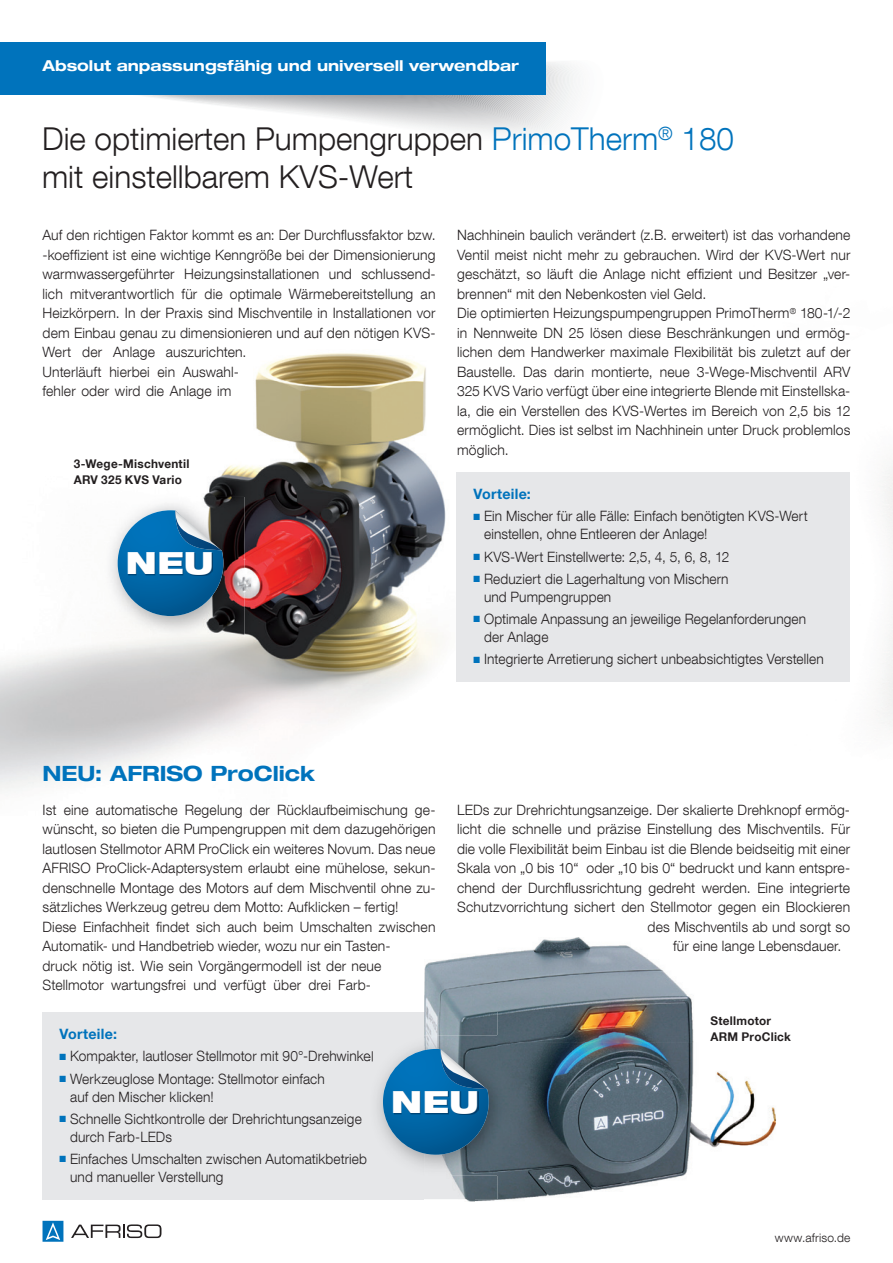
<style>
.page{position:relative;width:893px;height:1263px;background:#fff}
.page>*{position:absolute;margin:0;border:0;box-sizing:border-box;transform-origin:0 0}
.t1{font:300 31.5px/37.5px "Helvetica Neue LT Com";color:#231f20}
.t2{font:900 expanded 30.45px "Helvetica Neue LT Com";letter-spacing:.025em;color:#fff}
.t3{font:700 expanded 21px "Helvetica Neue LT Com";color:#0073bc}
.t4{font:700 expanded 15px "Helvetica Neue LT Com";color:#fff}
.t5{font:300 14.25px/19.5px "Helvetica Neue LT Com";letter-spacing:.01em;color:#231f20}
.t6{font:300 14.25px/18px "Helvetica Neue LT Com";letter-spacing:.01em;color:#231f20;scale:.96 1}
.t7{font:700 14.25px "Helvetica Neue LT Com";letter-spacing:.015em;color:#0073bc}
.t8{font:700 12px/16.5px "Helvetica Neue LT Com";letter-spacing:.02em;color:#231f20}
.t9{font:300 12px "Helvetica Neue LT Com";letter-spacing:.02em;color:#231f20}
.s1{color:#0073bc}
</style>
<div class="page">
<svg style="left:71px;top:1224px;width:90px;height:14px"></svg>
<svg style="left:43px;top:1221px;width:20px;height:21px"></svg>
<img style="left:0;top:353px;width:571px;height:438px">
<svg style="left:141px;top:59px;width:434px;height:75px"></svg>
<div style="left:0;top:43px;width:545px;height:52px;background:#0073bc"></div>
<div style="left:456px;top:472px;width:394px;height:209px;background:#e6e7e9"></div>
<div style="left:43px;top:1012px;width:454px;height:187px;background:#e6e7e9"></div>
<img style="left:424px;top:937px;width:270px;height:105px">
<img style="left:474px;top:1042px;width:302px;height:159px">
<img style="left:465px;top:1199px;width:9px;height:2px">
<img style="left:424px;top:1012px;width:73px;height:187px">
<img style="left:104px;top:497px;width:140px;height:140px">
<svg style="left:118px;top:510px;width:105px;height:106px;background:#3c7ea9"></svg>
<img style="left:129px;top:553px;width:84px;height:22px">
<img style="left:377px;top:1035px;width:133px;height:141px">
<svg style="left:370px;top:1051px;width:3px;height:11px"></svg>
<svg style="left:383px;top:1049px;width:106px;height:106px;background:#3478a4"></svg>
<img style="left:394px;top:1092px;width:84px;height:22px">
<p class="t4" style="left:43px;top:56px;width:478px">Absolut anpassungsfähig und universell verwendbar</p>
<h1 class="t1" style="left:42px;top:120px;width:694px">Die optimierten Pumpengruppen <span class="s1">PrimoTherm</span><sup>®</sup> <span class="s1">180 </span>mit einstellbarem KVS-Wert</h1>
<p class="t5" style="left:43px;top:225px;width:395px">Auf den richtigen Faktor kommt es an: Der Durchflussfaktor bzw. -koeffizient ist eine wichtige Kenngröße bei der Dimensionierung warmwassergeführter Heizungsinstallationen und schlussend&shy;lich mitverantwortlich für die optimale Wärmebereitstellung an Heizkörpern. In der Praxis sind Mischventile in Installationen vor dem Einbau genau zu dimensionieren und auf den nötigen KVS-Wert der Anlage auszurichten.<br>Unterläuft hierbei ein Auswahl-<br>fehler oder wird die Anlage im</p>
<p class="t5" style="left:457px;top:225px;width:395px">Nachhinein baulich verändert (z.B. erweitert) ist das vorhandene Ventil meist nicht mehr zu gebrauchen. Wird der KVS-Wert nur geschätzt, so läuft die Anlage nicht effizient und Besitzer „ver&shy;brennen“ mit den Nebenkosten viel Geld.<br>Die optimierten Heizungspumpengruppen PrimoTherm<sup>®</sup> 180-1/-2 in Nennweite DN 25 lösen diese Beschränkungen und ermög&shy;lichen dem Handwerker maximale Flexibilität bis zuletzt auf der Baustelle. Das darin montierte, neue 3-Wege-Mischventil ARV 325 KVS Vario verfügt über eine integrierte Blende mit Einstellska&shy;la, die ein Verstellen des KVS-Wertes im Bereich von 2,5 bis 12 ermöglicht. Dies ist selbst im Nachhinein unter Druck problemlos möglich.</p>
<p class="t8" style="left:74px;top:455px;width:117px">3-Wege-Mischventil<br>ARV 325 KVS Vario</p>
<h2 class="t2" style="left:126px;top:543px;width:89px">NEU</h2>
<p class="t7" style="left:473px;top:485px;width:59px">Vorteile:</p>
<p class="t6" style="left:484px;top:507px;width:339px;text-indent:-11px"><span class="s1">■</span> Ein Mischer für alle Fälle: Einfach benötigten KVS-Wert einstellen, ohne Entleeren der Anlage!</p>
<p class="t6" style="left:473px;top:547px;width:268px"><span class="s1">■</span> KVS-Wert Einstellwerte: 2,5, 4, 5, 6, 8, 12</p>
<p class="t6" style="left:484px;top:570px;width:256px;text-indent:-11px"><span class="s1">■</span> Reduziert die Lagerhaltung von Mischern und Pumpengruppen</p>
<p class="t6" style="left:484px;top:610px;width:337px;text-indent:-11px"><span class="s1">■</span> Optimale Anpassung an jeweilige Regelanforderungen der Anlage</p>
<p class="t6" style="left:473px;top:650px;width:367px"><span class="s1">■</span> Integrierte Arretierung sichert unbeabsichtigtes Verstellen</p>
<h3 class="t3" style="left:43px;top:759px;width:274px">NEU: AFRISO ProClick</h3>
<p class="t5" style="left:43px;top:799px;width:395px">Ist eine automatische Regelung der Rücklaufbeimischung ge&shy;wünscht, so bieten die Pumpengruppen mit dem dazugehörigen lautlosen Stellmotor ARM ProClick ein weiteres Novum. Das neue AFRISO ProClick-Adaptersystem erlaubt eine mühelose, sekun&shy;denschnelle Montage des Motors auf dem Mischventil ohne zu&shy;sätzliches Werkzeug getreu dem Motto: Aufklicken – fertig!<br>Diese Einfachheit findet sich auch beim Umschalten zwischen Automatik- und Handbetrieb wieder, wozu nur ein Tasten-<br>druck nötig ist. Wie sein Vorgängermodell ist der neue Stellmotor wartungsfrei und verfügt über drei Farb-</p>
<p class="t5" style="left:457px;top:799px;width:394px">LEDs zur Drehrichtungsanzeige. Der skalierte Drehknopf ermög-</p>
<p class="t5" style="left:457px;top:819px;width:394px">licht die schnelle und präzise Einstellung des Mischventils. Für</p>
<p class="t5" style="left:457px;top:838px;width:395px">die volle Flexibilität beim Einbau ist die Blende beidseitig mit einer</p>
<p class="t5" style="left:457px;top:858px;width:395px">Skala von „0 bis 10“ oder „10 bis 0“ bedruckt und kann entspre-</p>
<p class="t5" style="left:457px;top:877px;width:395px">chend der Durchflussrichtung gedreht werden. Eine integrierte</p>
<p class="t5" style="left:457px;top:897px;width:395px">Schutzvorrichtung sichert den Stellmotor gegen ein Blockieren</p>
<p class="t5" style="left:648px;top:916px;width:204px">des Mischventils ab und sorgt so</p>
<p class="t5" style="left:673px;top:936px;width:170px">für eine lange Lebensdauer.</p>
<p class="t7" style="left:60px;top:1025px;width:59px">Vorteile:</p>
<p class="t6" style="left:60px;top:1047px;width:329px"><span class="s1">■</span> Kompakter, lautloser Stellmotor mit 90°-Drehwinkel</p>
<p class="t6" style="left:70px;top:1069px;width:267px;text-indent:-11px"><span class="s1">■</span> Werkzeuglose Montage: Stellmotor einfach auf den Mischer klicken!</p>
<p class="t6" style="left:70px;top:1109px;width:305px;text-indent:-11px"><span class="s1">■</span> Schnelle Sichtkontrolle der Drehrichtungsanzeige durch Farb-LEDs</p>
<p class="t6" style="left:70px;top:1150px;width:311px;text-indent:-11px"><span class="s1">■</span> Einfaches Umschalten zwischen Automatikbetrieb und manueller Verstellung</p>
<h2 class="t2" style="left:391px;top:1082px;width:89px">NEU</h2>
<p class="t8" style="left:710px;top:1012px;width:82px">Stellmotor<br>ARM ProClick</p>
<p class="t9" style="left:775px;top:1230px;width:77px">www.afriso.de</p>
</div>
